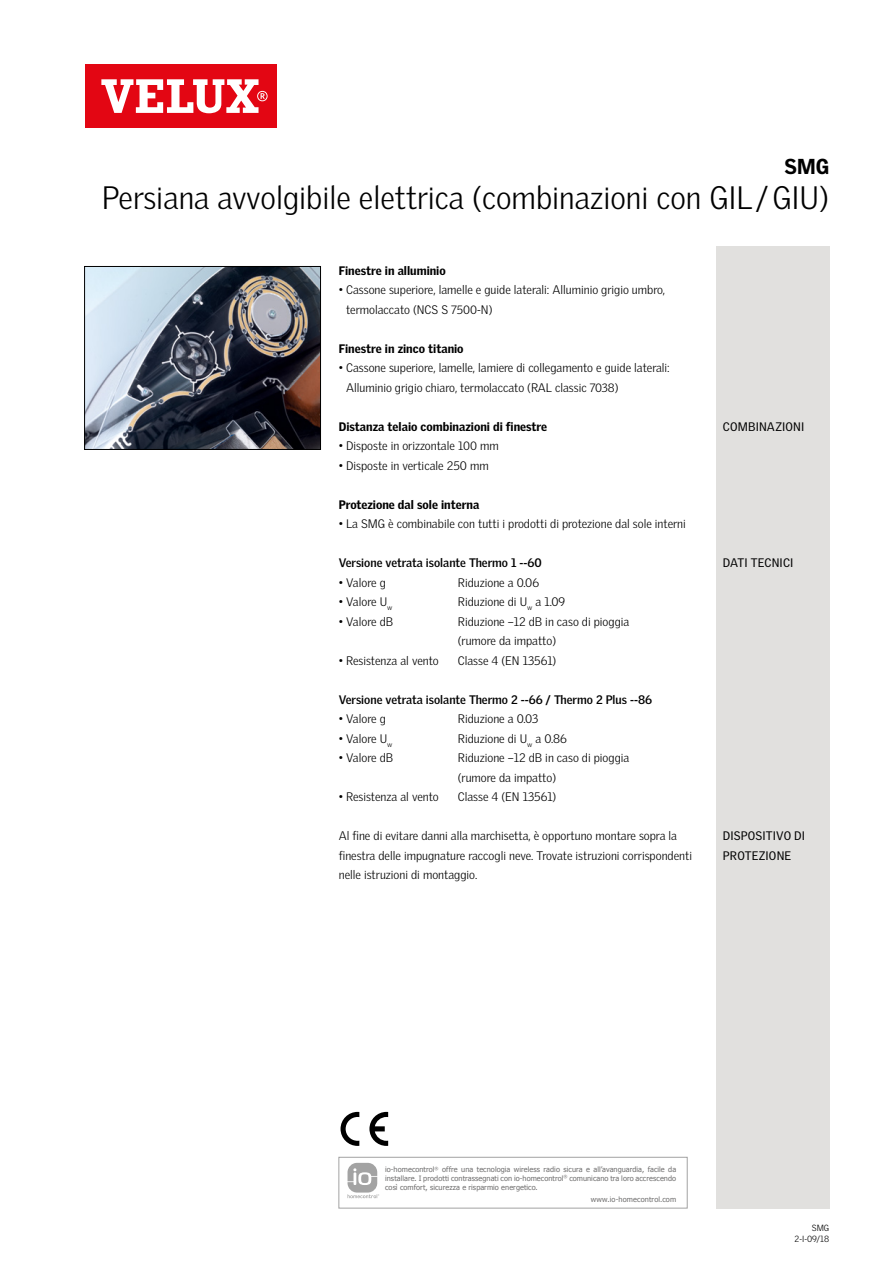
<style>
.page{position:relative;width:893px;height:1263px;background:#fff}
.page>*{position:absolute;margin:0;border:0;box-sizing:border-box;transform-origin:0 0}
.t1{font:300 31.5px "Velux Gothic";color:#000}
.t2{font:900 21px "Velux Gothic";color:#000}
.t3{font:300 12px/19.5px "Velux Gothic";color:#000}
.t4{font:900 12px "Velux Gothic";color:#000}
.t5{font:700 12px "Velux Gothic";color:#000}
.t6{font:12px/19.5px "Velux Gothic";letter-spacing:.01em;color:#000}
.t7{font:300 8.7px/10.5px "Velux Gothic";color:#000;text-align:right}
.t8{font:7.35px/8.9px "Tahoma";letter-spacing:.01em;color:#706f6f;text-align:justify}
.s1{font-size:11.7px}
</style>
<div class="page">
<div style="left:85px;top:64px;width:191px;height:64px;background:#e30613"></div>
<svg style="left:101px;top:79px;width:167px;height:34px"></svg>
<div style="left:716px;top:247px;width:113px;height:962px;background:#e1e0de"></div>
<svg style="left:369px;top:1112px;width:19px;height:34px"></svg>
<svg style="left:341px;top:1112px;width:18px;height:34px"></svg>
<img style="left:86px;top:268px;width:233px;height:180px">
<div style="left:84px;top:266px;width:237px;height:184px;border:1px solid #000"></div>
<div style="left:339px;top:1157px;width:348px;height:51px;border:1px solid #a3a3a3"></div>
<svg style="left:348px;top:1163px;width:31px;height:35px"></svg>
<h2 class="t2" style="left:784px;top:153px;width:46px">SMG</h2>
<h1 class="t1" style="left:102px;top:179px;width:729px">Persiana avvolgibile elettrica (combinazioni con GIL/GIU)</h1>
<p class="t4" style="left:339px;top:263px;width:109px">Finestre in alluminio</p>
<p class="t3" style="left:346px;top:280px;width:321px;text-indent:-7px">• Cassone superiore, lamelle e guide laterali: Alluminio grigio umbro, termolaccato (NCS S <span class="s1">7500</span>-N)</p>
<p class="t4" style="left:339px;top:341px;width:126px">Finestre in zinco titanio</p>
<p class="t3" style="left:346px;top:358px;width:325px;text-indent:-7px">• Cassone superiore, lamelle, lamiere di collegamento e guide laterali:<br>Alluminio grigio chiaro, termolaccato (RAL classic <span class="s1">7038</span>)</p>
<p class="t4" style="left:339px;top:419px;width:210px">Distanza telaio combinazioni di finestre</p>
<p class="t3" style="left:339px;top:436px;width:161px">• Disposte in orizzontale <span class="s1">100</span> mm</p>
<p class="t3" style="left:339px;top:455px;width:151px">• Disposte in verticale 250 mm</p>
<p class="t4" style="left:339px;top:497px;width:142px">Protezione dal sole interna</p>
<p class="t3" style="left:339px;top:514px;width:349px">• La SMG è combinabile con tutti i prodotti di protezione dal sole interni</p>
<p class="t5" style="left:339px;top:555px;width:205px">Versione vetrata isolante Thermo 1 --60</p>
<p class="t3" style="left:339px;top:572px;width:49px">• Valore g</p>
<p class="t3" style="left:458px;top:572px;width:83px">Riduzione a 0.06</p>
<p class="t3" style="left:339px;top:592px;width:55px">• Valore U<sub>w</sub></p>
<p class="t3" style="left:458px;top:592px;width:109px">Riduzione di U<sub>w</sub> a 1.09</p>
<p class="t3" style="left:339px;top:611px;width:56px">• Valore dB</p>
<p class="t3" style="left:458px;top:611px;width:173px">Riduzione –12 dB in caso di pioggia (rumore da impatto)</p>
<p class="t3" style="left:339px;top:650px;width:102px">• Resistenza al vento</p>
<p class="t3" style="left:458px;top:650px;width:100px">Classe 4 (EN 13561)</p>
<p class="t5" style="left:339px;top:692px;width:315px">Versione vetrata isolante Thermo 2 --66 / Thermo 2 Plus --86</p>
<p class="t3" style="left:339px;top:709px;width:49px">• Valore g</p>
<p class="t3" style="left:458px;top:709px;width:82px">Riduzione a 0.03</p>
<p class="t3" style="left:339px;top:728px;width:55px">• Valore U<sub>w</sub></p>
<p class="t3" style="left:458px;top:728px;width:111px">Riduzione di U<sub>w</sub> a 0.86</p>
<p class="t3" style="left:339px;top:748px;width:56px">• Valore dB</p>
<p class="t3" style="left:458px;top:748px;width:173px">Riduzione –12 dB in caso di pioggia (rumore da impatto)</p>
<p class="t3" style="left:339px;top:787px;width:102px">• Resistenza al vento</p>
<p class="t3" style="left:458px;top:787px;width:100px">Classe 4 (EN 13561)</p>
<p class="t3" style="left:339px;top:826px;width:355px">Al fine di evitare danni alla marchisetta, è opportuno montare sopra la finestra delle impugnature raccogli neve. Trovate istruzioni corrispondenti nelle istruzioni di montaggio.</p>
<p class="t6" style="left:723px;top:416px;width:83px">COMBINAZIONI</p>
<p class="t6" style="left:723px;top:553px;width:72px">DATI TECNICI</p>
<p class="t6" style="left:723px;top:826px;width:84px">DISPOSITIVO DI<br>PROTEZIONE</p>
<p class="t8" style="left:385px;top:1164px;width:293px">io-homecontrol<sup>®</sup> offre una tecnologia wireless radio sicura e all’avanguardia, facile da installare. I prodotti contrassegnati con io-homecontrol<sup>®</sup> comunicano tra loro accrescendo così comfort, sicurezza e risparmio energetico.</p>
<p class="t8" style="left:591px;top:1194px;width:87px">www.io-homecontrol.com</p>
<p class="t7" style="left:795px;top:1223px;width:36px">SMG<br>2-I-09/18</p>
</div>
